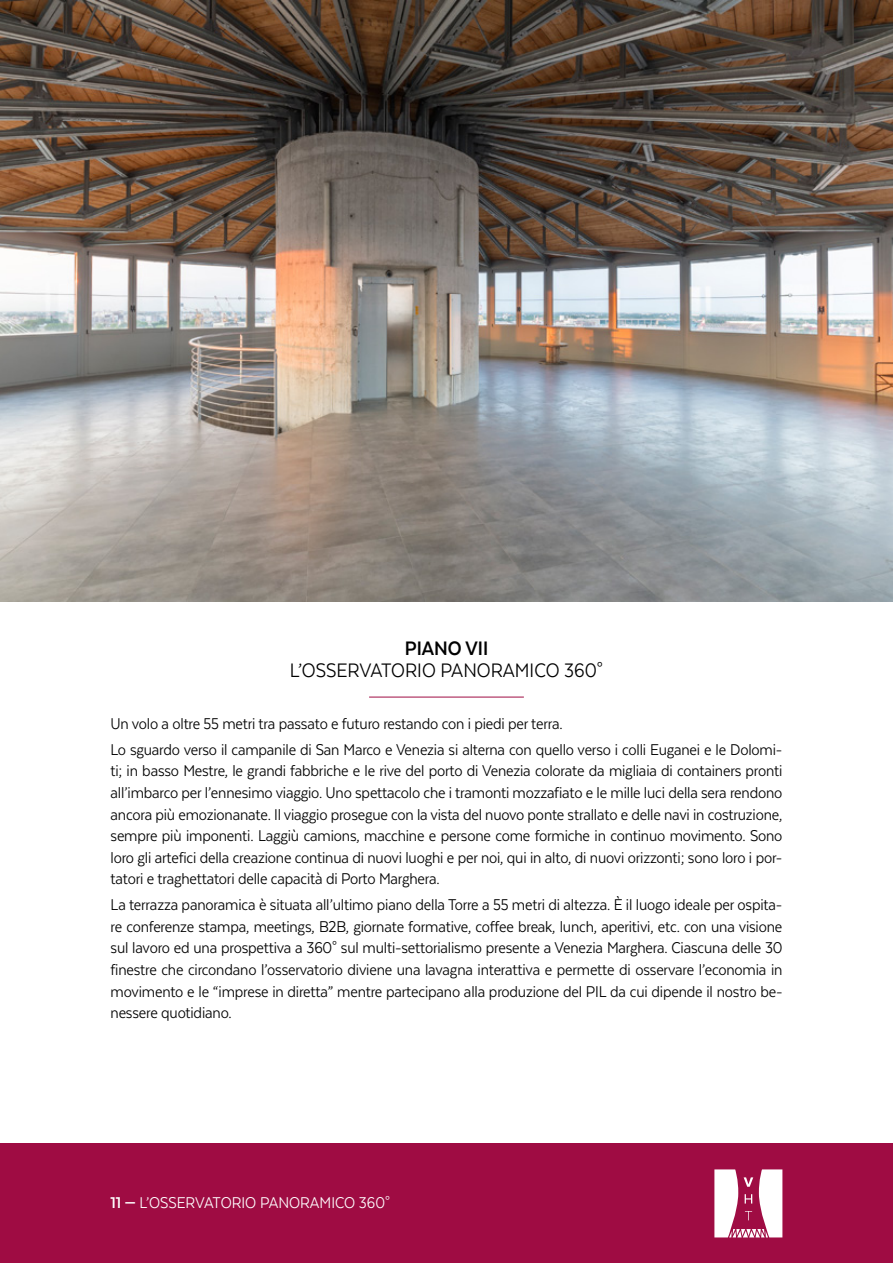
<style>
.page{position:relative;width:893px;height:1263px;background:#fff}
.page>*{position:absolute;margin:0;border:0;box-sizing:border-box;transform-origin:0 0}
.t1{font:22.5px "Texta Narrow";color:#000}
.t2{font:700 22.5px "Texta Narrow";color:#000}
.t3{font:18px/21.6px "Texta Narrow";letter-spacing:-.01em;color:#000;text-align:justify}
.t4{font:18px "Texta Narrow";color:#fff}
.s1{font-weight:700}
</style>
<div class="page">
<div style="left:0;top:1144px;width:893px;height:119px;background:#9f0c43"></div>
<svg style="left:714px;top:1169px;width:68px;height:68px"></svg>
<img style="left:0;top:0;width:893px;height:602px">
<hr style="left:369px;top:697px;width:155px;height:1px;background:#9f0c43">
<p class="t2" style="left:405px;top:636px;width:85px">PIANO VII</p>
<p class="t1" style="left:290px;top:659px;width:315px">L’OSSERVATORIO PANORAMICO 360°</p>
<p class="t3" style="left:111px;top:710px;width:673px;line-height:25.8px">Un volo a oltre 55 metri tra passato e futuro restando con i piedi per terra.<br>Lo sguardo verso il campanile di San Marco e Venezia si alterna con quello verso i colli Euganei e le Dolomi-</p>
<p class="t3" style="left:111px;top:760px;width:673px">ti; in basso Mestre, le grandi fabbriche e le rive del porto di Venezia colorate da migliaia di containers pronti all’imbarco per l’ennesimo viaggio. Uno spettacolo che i tramonti mozzafiato e le mille luci della sera rendono ancora più emozionanate. Il viaggio prosegue con la vista del nuovo ponte strallato e delle navi in costruzione, sempre più imponenti. Laggiù camions, macchine e persone come formiche in continuo movimento. Sono loro gli artefici della creazione continua di nuovi luoghi e per noi, qui in alto, di nuovi orizzonti; sono loro i por&shy;tatori e traghettatori delle capacità di Porto Marghera.</p>
<p class="t3" style="left:111px;top:894px;width:673px">La terrazza panoramica è situata all’ultimo piano della Torre a 55 metri di altezza. È il luogo ideale per ospita&shy;re conferenze stampa, meetings, B2B, giornate formative, coffee break, lunch, aperitivi, etc. con una visione sul lavoro ed una prospettiva a 360° sul multi-settorialismo presente a Venezia Marghera. Ciascuna delle 30 finestre che circondano l’osservatorio diviene una lavagna interattiva e permette di osservare l’economia in movimento e le “imprese in diretta” mentre partecipano alla produzione del PIL da cui dipende il nostro be&shy;nessere quotidiano.</p>
<p class="t4" style="left:111px;top:1194px;width:281px"><span class="s1">11 —</span> L’OSSERVATORIO PANORAMICO 360°</p>
</div>
